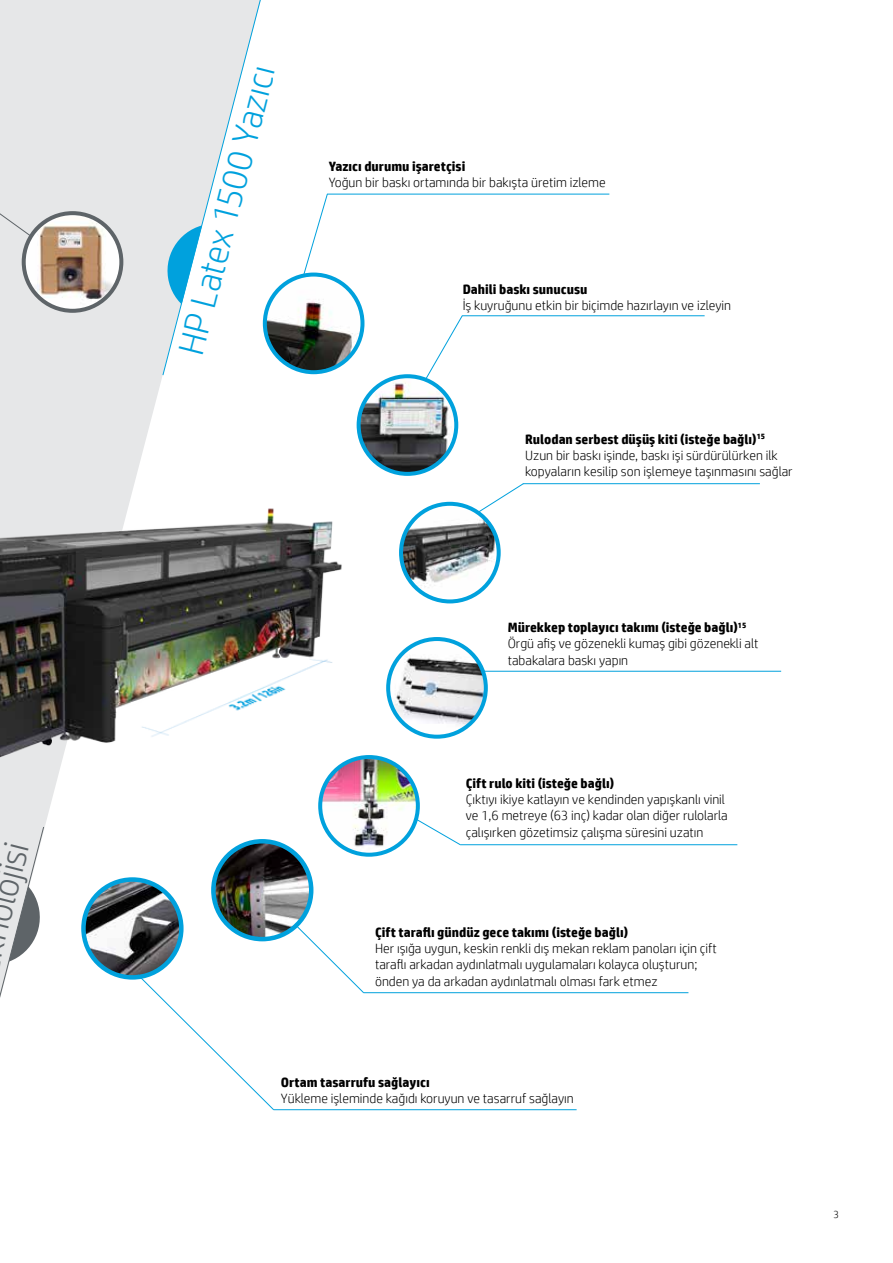
<style>
.page{position:relative;width:893px;height:1263px;background:#fff}
.page>*{position:absolute;margin:0;border:0;box-sizing:border-box;transform-origin:0 0}
.t1{font:300 36px "HP Simplified";color:#00a1dd}
.t2{font:300 36px "HP Simplified";color:#5e6468}
.t3{font:300 13.5px/16.2px "HP Simplified";color:#000}
.t4{font:700 13.5px "HP Simplified";color:#000}
.t5{font:300 10.5px "HP Simplified";color:#000}
.s1{font-weight:700}
</style>
<div class="page">
<img style="left:261px;top:841px;width:50px;height:98px">
<div style="left:211px;top:839px;width:102px;height:102px;border:4px solid #00a1dd;border-radius:50%"></div>
<hr style="left:462px;top:315px;width:243px;height:1px;background:#00a1dd">
<hr style="left:523px;top:483px;width:237px;height:1px;background:#00a1dd">
<hr style="left:481px;top:671px;width:300px;height:1px;background:#00a1dd">
<hr style="left:327px;top:194px;width:282px;height:1px;background:#00a1dd">
<hr style="left:460px;top:844px;width:277px;height:1px;background:#00a1dd">
<hr style="left:364px;top:992px;width:324px;height:1px;background:#00a1dd">
<hr style="left:274px;top:1109px;width:303px;height:1px;background:#00a1dd">
<svg style="left:303px;top:194px;width:25px;height:81px"></svg>
<svg style="left:476px;top:483px;width:48px;height:27px"></svg>
<svg style="left:418px;top:818px;width:43px;height:27px"></svg>
<svg style="left:161px;top:999px;width:113px;height:111px"></svg>
<svg style="left:295px;top:924px;width:69px;height:69px"></svg>
<svg style="left:0;top:0;width:261px;height:999px;fill:#e6e7e8"></svg>
<div style="left:0;top:166px;width:31px;height:70px;background:#e6e7e8"></div>
<svg style="left:0;top:826px;width:45px;height:173px"></svg>
<svg style="left:162px;top:0;width:128px;height:376px"></svg>
<svg style="left:427px;top:315px;width:36px;height:61px"></svg>
<img style="left:0;top:453px;width:362px;height:340px">
<img style="left:359px;top:376px;width:96px;height:98px">
<div style="left:357px;top:374px;width:101px;height:102px;border:4px solid #00a1dd;border-radius:50%"></div>
<img style="left:265px;top:275px;width:97px;height:97px;border-radius:49px">
<div style="left:263px;top:273px;width:101px;height:101px;border:4px solid #00a1dd;border-radius:50%"></div>
<img style="left:401px;top:510px;width:98px;height:87px">
<div style="left:399px;top:502px;width:102px;height:101px;border:4px solid #00a1dd;border-radius:50%"></div>
<img style="left:320px;top:758px;width:98px;height:94px">
<div style="left:318px;top:755px;width:102px;height:102px;border:4px solid #00a1dd;border-radius:50%"></div>
<img style="left:388px;top:639px;width:98px;height:98px;border-radius:49px">
<div style="left:386px;top:637px;width:102px;height:102px;border:4px solid #00a1dd;border-radius:50%"></div>
<img style="left:24px;top:213px;width:97px;height:98px;border-radius:49px">
<div style="left:22px;top:211px;width:101px;height:102px;border:4px solid #5e6468;border-radius:50%"></div>
<h1 class="t2" style="left:-22px;top:916px;width:82px;rotate:-76deg">olojisi</h1>
<h1 class="t1" style="left:171px;top:349px;width:298px;rotate:-76deg">HP Latex 1500 Yazıcı</h1>
<p class="t4" style="left:329px;top:158px;width:138px">Yazıcı durumu işaretçisi</p>
<p class="t3" style="left:329px;top:174px;width:279px">Yoğun bir baskı ortamında bir bakışta üretim izleme</p>
<p class="t4" style="left:463px;top:281px;width:126px">Dahili baskı sunucusu</p>
<p class="t3" style="left:463px;top:297px;width:270px">İş kuyruğunu etkin bir biçimde hazırlayın ve izleyin</p>
<p class="t3" style="left:525px;top:431px;width:269px"><span class="s1">Rulodan serbest düşüş kiti (isteğe bağlı)</span><sup>15<br></sup>Uzun bir baskı işinde, baskı işi sürdürülürken ilk kopyaların kesilip son işlemeye taşınmasını sağlar</p>
<p class="t3" style="left:508px;top:619px;width:252px"><span class="s1">Mürekkep toplayıcı takımı (isteğe bağlı)</span><sup>15<br></sup>Örgü afiş ve gözenekli kumaş gibi gözenekli alt tabakalara baskı yapın</p>
<p class="t4" style="left:466px;top:775px;width:150px">Çift rulo kiti (isteğe bağlı)</p>
<p class="t3" style="left:466px;top:791px;width:263px">Çıktıyı ikiye katlayın ve kendinden yapışkanlı vinil ve 1,6 metreye (63 inç) kadar olan diğer rulolarla çalışırken gözetimsiz çalışma süresini uzatın</p>
<p class="t4" style="left:375px;top:924px;width:255px">Çift taraflı gündüz gece takımı (isteğe bağlı)</p>
<p class="t3" style="left:375px;top:940px;width:343px">Her ışığa uygun, keskin renkli dış mekan reklam panoları için çift taraflı arkadan aydınlatmalı uygulamaları kolayca oluşturun; önden ya da arkadan aydınlatmalı olması fark etmez</p>
<p class="t4" style="left:281px;top:1074px;width:150px">Ortam tasarrufu sağlayıcı</p>
<p class="t3" style="left:281px;top:1090px;width:294px">Yükleme işleminde kağıdı koruyun ve tasarruf sağlayın</p>
<p class="t5" style="left:833px;top:1208px;width:7px">3</p>
</div>
